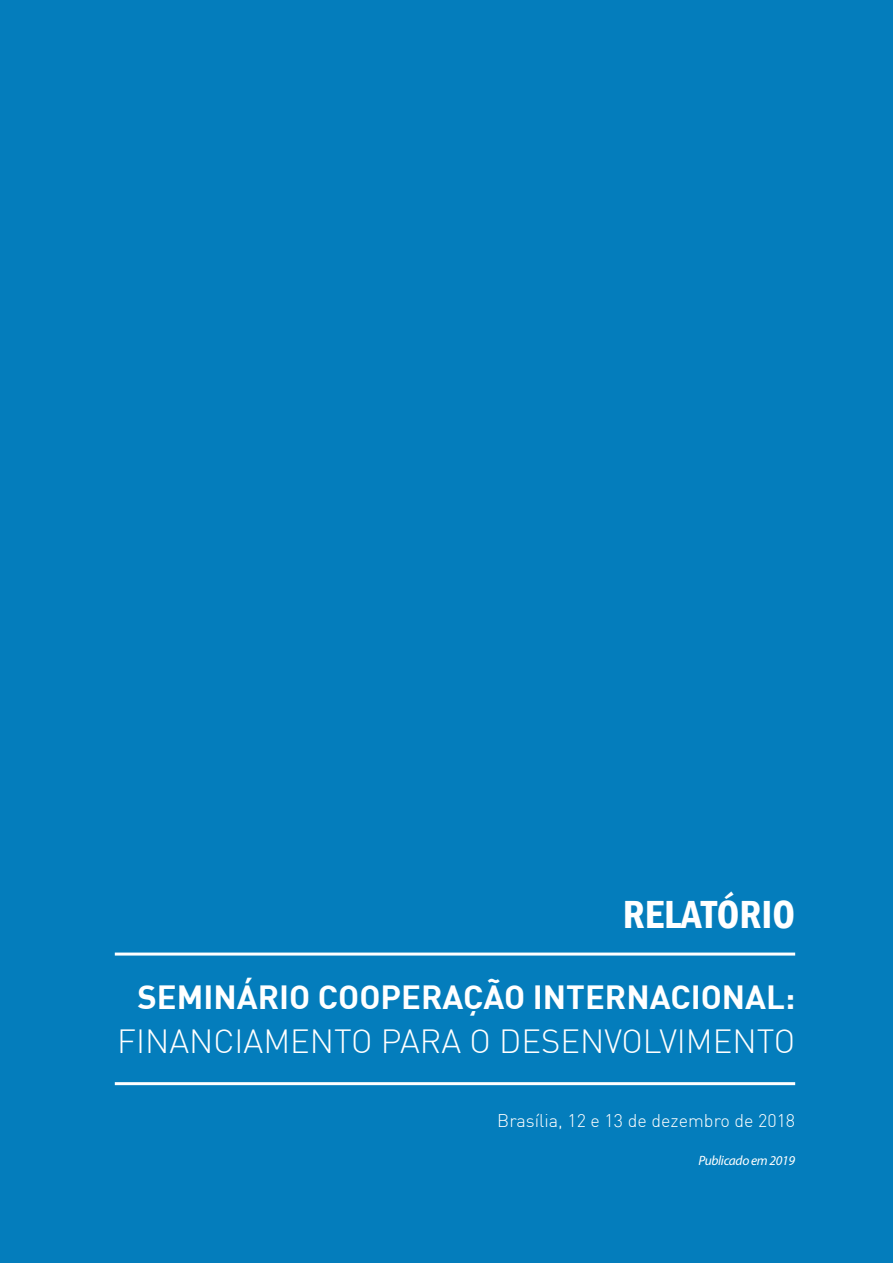
<style>
.page{position:relative;width:893px;height:1263px;background:#047dbc}
.page>*{position:absolute;margin:0;border:0;box-sizing:border-box;transform-origin:0 0}
.t1{font:600 condensed 40.35px "Franklin Gothic";color:#fff}
.t2{font:700 32.85px "DIN";color:#fff}
.t3{font:300 32.85px "DIN";color:#fff}
.t4{font:300 18px "DIN";color:#fff}
.t5{font:italic 13.5px "Myriad Pro";letter-spacing:-.025em;color:#fff}
</style>
<div class="page">
<hr style="left:115px;top:952px;width:680px;height:3px;background:#fff">
<hr style="left:115px;top:1082px;width:680px;height:3px;background:#fff">
<p class="t1" style="left:623px;top:888px;width:174px">RELATÓRIO</p>
<p class="t2" style="left:137px;top:976px;width:659px">SEMINÁRIO COOPERAÇÃO INTERNACIONAL:</p>
<p class="t3" style="left:117px;top:1021px;width:679px">FINANCIAMENTO PARA O DESENVOLVIMENTO</p>
<p class="t4" style="left:497px;top:1109px;width:299px">Brasília, 12 e 13 de dezembro de 2018</p>
<p class="t5" style="left:698px;top:1152px;width:98px">Publicado em 2019</p>
</div>
